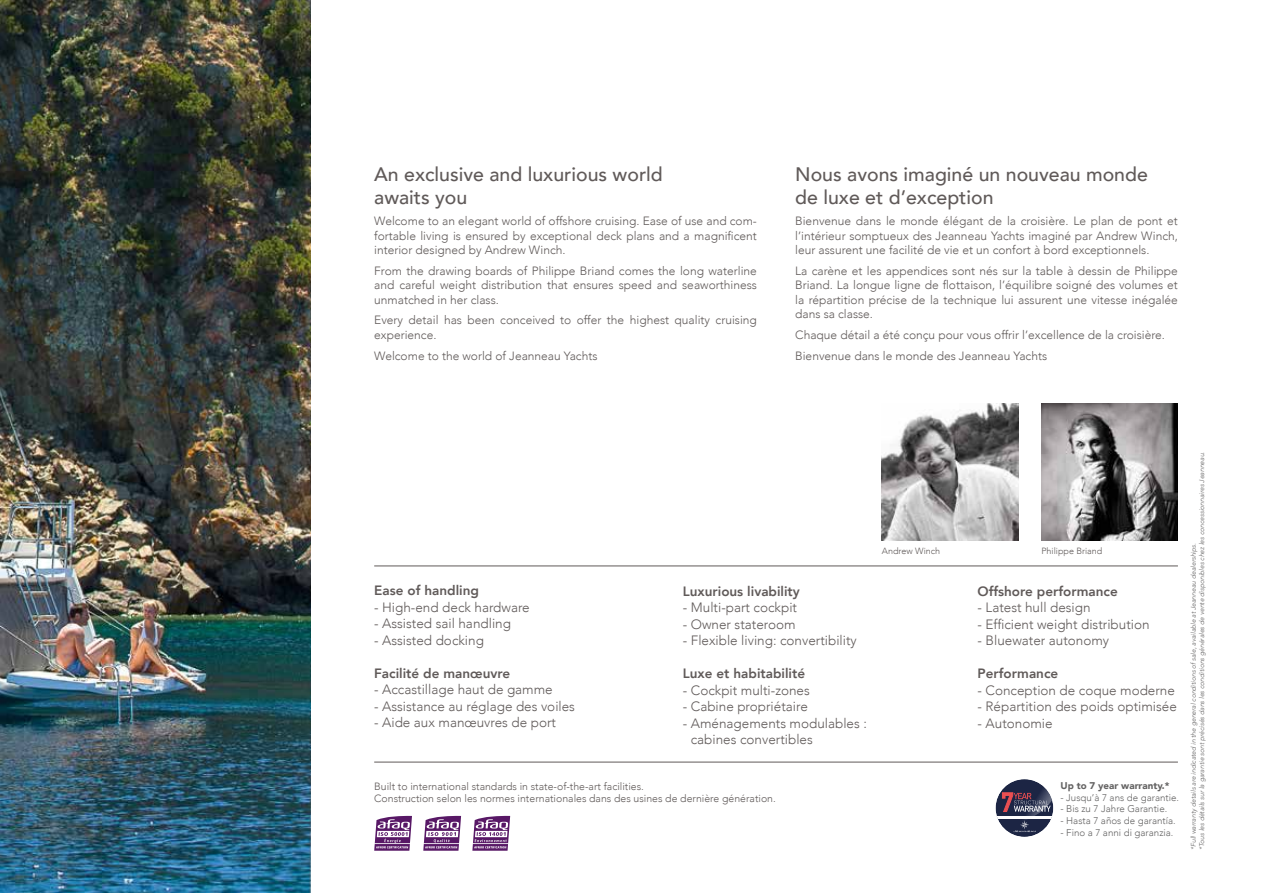
<style>
.page{position:relative;width:1263px;height:893px;background:#fff}
.page>*{position:absolute;margin:0;border:0;box-sizing:border-box;transform-origin:0 0}
.t1{font:500 19.5px/23.4px "Avenir";color:#605a59}
.t2{font:300 13.5px/16.5px "Avenir";color:#605a59}
.t3{font:800 13.5px "Avenir";color:#605a59}
.t4{font:300 12px/14.4px "Avenir";color:#605a59;text-align:justify}
.t5{font:300 10.5px/12.6px "Avenir";color:#605a59}
.t6{font:300 9.75px "Avenir";color:#646363}
.t7{font:900 9.75px "Avenir";color:#646363}
.t8{font:300 9px "Avenir";color:#605a59}
.t9{font:italic 300 6.75px/8.1px "Avenir";color:#646363}
</style>
<div class="page">
<img style="left:0;top:0;width:310px;height:893px">
<img style="left:1041px;top:404px;width:137px;height:136px">
<img style="left:882px;top:404px;width:136px;height:136px">
<div style="left:995px;top:779px;width:58px;height:58px;background:#1c2544;border-radius:50%"></div>
<svg style="left:995px;top:779px;width:57px;height:53px"></svg>
<hr style="left:374px;top:566px;width:804px;height:1px;background:#605a59">
<hr style="left:374px;top:762px;width:804px;height:1px;background:#605a59">
<svg style="left:374px;top:815px;width:38px;height:36px"></svg>
<hr style="left:375px;top:843px;width:35px;height:1px;background:#fff">
<svg style="left:423px;top:815px;width:38px;height:36px"></svg>
<hr style="left:424px;top:843px;width:35px;height:1px;background:#fff">
<svg style="left:472px;top:815px;width:38px;height:36px"></svg>
<hr style="left:473px;top:843px;width:35px;height:1px;background:#fff">
<h1 class="t1" style="left:374px;top:162px;width:290px">An exclusive and luxurious world awaits you</h1>
<p class="t4" style="left:374px;top:214px;width:384px">Welcome to an elegant world of offshore cruising. Ease of use and com&shy;fortable living is ensured by exceptional deck plans and a magnificent interior designed by Andrew Winch.</p>
<p class="t4" style="left:374px;top:264px;width:384px">From the drawing boards of Philippe Briand comes the long waterline and careful weight distribution that ensures speed and seaworthiness unmatched in her class.</p>
<p class="t4" style="left:374px;top:313px;width:384px">Every detail has been conceived to offer the highest quality cruising experience.</p>
<p class="t4" style="left:374px;top:348px;width:225px">Welcome to the world of Jeanneau Yachts</p>
<h1 class="t1" style="left:795px;top:162px;width:354px">Nous avons imaginé un nouveau monde de luxe et d’exception</h1>
<p class="t4" style="left:795px;top:214px;width:384px">Bienvenue dans le monde élégant de la croisière. Le plan de pont et l’intérieur somptueux des Jeanneau Yachts imaginé par Andrew Winch, leur assurent une facilité de vie et un confort à bord exceptionnels.</p>
<p class="t4" style="left:795px;top:264px;width:384px">La carène et les appendices sont nés sur la table à dessin de Philippe Briand. La longue ligne de flottaison, l’équilibre soigné des volumes et la répartition précise de la technique lui assurent une vitesse inégalée dans sa classe.</p>
<p class="t4" style="left:795px;top:324px;width:371px;line-height:20.9px">Chaque détail a été conçu pour vous offrir l’excellence de la croisière.<br>Bienvenue dans le monde des Jeanneau Yachts</p>
<p class="t3" style="left:374px;top:580px;width:106px">Ease of handling</p>
<p class="t2" style="left:374px;top:599px;width:157px">- High-end deck hardware</p>
<p class="t2" style="left:374px;top:616px;width:138px">- Assisted sail handling</p>
<p class="t2" style="left:374px;top:632px;width:111px">- Assisted docking</p>
<p class="t3" style="left:374px;top:663px;width:138px">Facilité de manœuvre</p>
<p class="t2" style="left:374px;top:682px;width:180px">- Accastillage haut de gamme</p>
<p class="t2" style="left:374px;top:698px;width:202px">- Assistance au réglage des voiles</p>
<p class="t2" style="left:374px;top:715px;width:183px">- Aide aux manœuvres de port</p>
<p class="t3" style="left:683px;top:580px;width:119px">Luxurious livability</p>
<p class="t2" style="left:683px;top:599px;width:116px">- Multi-part cockpit</p>
<p class="t2" style="left:683px;top:616px;width:114px">- Owner stateroom</p>
<p class="t2" style="left:683px;top:632px;width:175px">- Flexible living: convertibility</p>
<p class="t3" style="left:683px;top:663px;width:124px">Luxe et habitabilité</p>
<p class="t2" style="left:683px;top:682px;width:129px">- Cockpit multi-zones</p>
<p class="t2" style="left:683px;top:698px;width:127px">- Cabine propriétaire</p>
<p class="t2" style="left:691px;top:715px;width:178px;text-indent:-8px">- Aménagements modulables : cabines convertibles</p>
<p class="t5" style="left:374px;top:780px;width:403px">Built to international standards in state-of-the-art facilities.<br>Construction selon les normes internationales dans des usines de dernière génération.</p>
<p class="t8" style="left:882px;top:545px;width:60px">Andrew Winch</p>
<p class="t8" style="left:1041px;top:545px;width:62px">Philippe Briand</p>
<p class="t3" style="left:977px;top:580px;width:142px">Offshore performance</p>
<p class="t2" style="left:977px;top:599px;width:115px">- Latest hull design</p>
<p class="t2" style="left:977px;top:616px;width:174px">- Efficient weight distribution</p>
<p class="t2" style="left:977px;top:632px;width:133px">- Bluewater autonomy</p>
<p class="t3" style="left:977px;top:663px;width:82px">Performance</p>
<p class="t2" style="left:977px;top:682px;width:199px">- Conception de coque moderne</p>
<p class="t2" style="left:977px;top:698px;width:201px">- Répartition des poids optimisée</p>
<p class="t2" style="left:977px;top:715px;width:77px">- Autonomie</p>
<p class="t7" style="left:1060px;top:777px;width:111px">Up to 7 year warranty.*</p>
<p class="t6" style="left:1060px;top:791px;width:120px">- Jusqu’à 7 ans de garantie.</p>
<p class="t6" style="left:1060px;top:803px;width:108px">- Bis zu 7 Jahre Garantie.</p>
<p class="t6" style="left:1060px;top:815px;width:117px">- Hasta 7 años de garantía.</p>
<p class="t6" style="left:1060px;top:826px;width:114px">- Fino a 7 anni di garanzia.</p>
<p class="t9" style="left:1189px;top:850px;width:399px;rotate:-90deg">*Full warranty details are indicated in the general conditions of sale, available at Jeanneau dealerships.<br>*Tous les détails sur la garantie sont précisés dans les conditions générales de vente disponibles chez les concessionnaires Jeanneau.</p>
</div>
